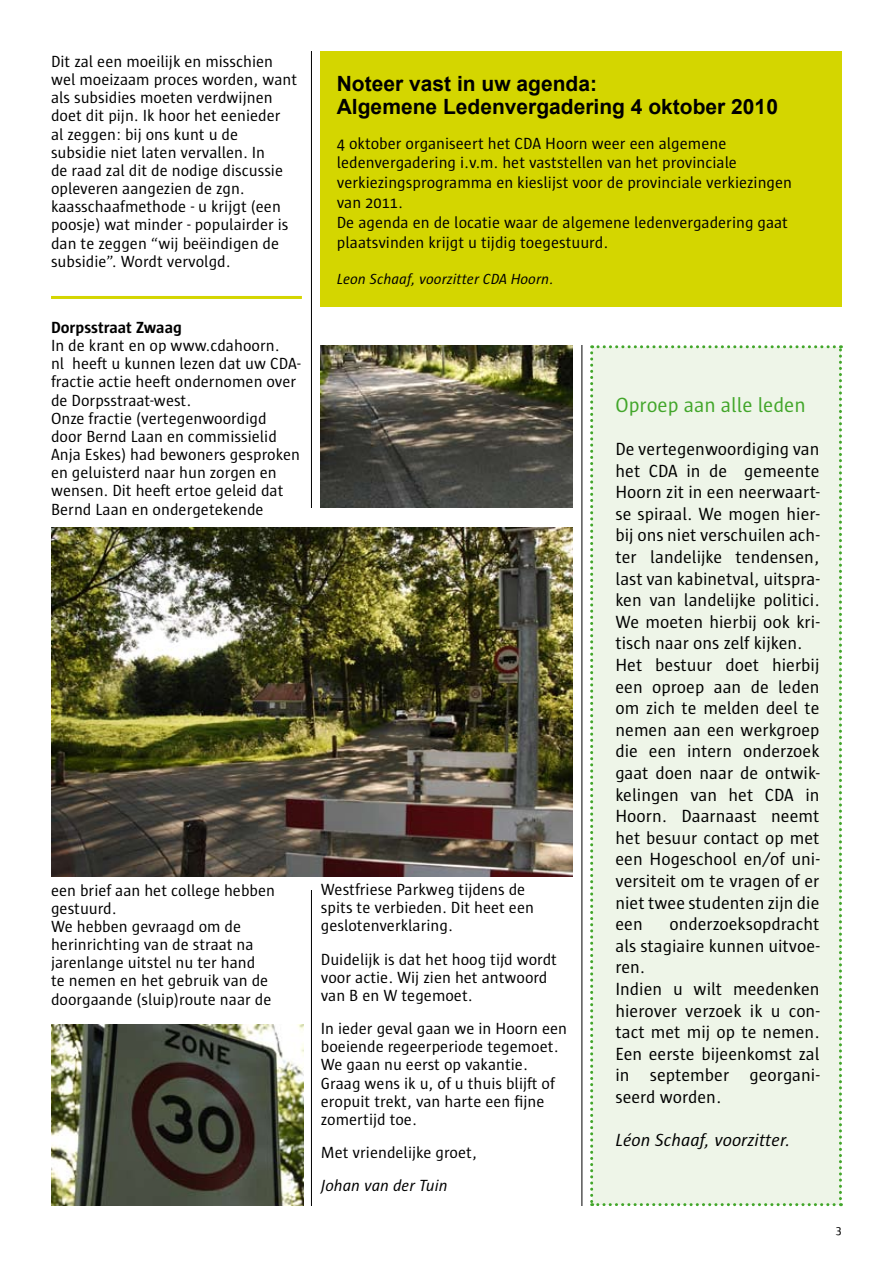
<style>
.page{position:relative;width:893px;height:1263px;background:#fff}
.page>*{position:absolute;margin:0;border:0;box-sizing:border-box;transform-origin:0 0}
.t1{font:700 21px/23.1px "Arial";color:#000}
.t2{font:21px "Sun";color:#42a62a}
.t3{font:18px/21.6px "Sun";color:#000}
.t4{font:italic 18px "Sun";color:#000}
.t5{font:16.5px/18.1px "Sun";color:#000}
.t6{font:700 16.5px "Sun";color:#000}
.t7{font:italic 16.5px "Sun";color:#000}
.t8{font:italic 15px "Sun";color:#000}
.t9{font:12px "Sun";color:#000}
</style>
<div class="page">
<hr style="left:311px;top:51px;width:1px;height:1161px;background:#000">
<hr style="left:582px;top:51px;width:1px;height:1161px;background:#000">
<div style="left:555px;top:227px;width:338px;height:118px;background:#fff"></div>
<svg style="left:590px;top:345px;width:252px;height:861px;background:#e6f2e0"></svg>
<hr style="left:51px;top:296px;width:251px;height:3px;background:#d4d600">
<div style="left:615px;top:370px;width:204px;height:815px;background:#eef5e8"></div>
<img style="left:51px;top:527px;width:521px;height:350px">
<img style="left:51px;top:1024px;width:252px;height:182px">
<div style="left:0;top:1206px;width:669px;height:57px;background:#fff"></div>
<img style="left:321px;top:345px;width:251px;height:162px">
<div style="left:320px;top:51px;width:522px;height:255px;background:#d4d600"></div>
<p class="t5" style="left:51px;top:53px;width:248px">Dit zal een moeilijk en misschien wel moeizaam proces worden, want als subsidies moeten verdwijnen doet dit pijn. I k hoor het eenieder al zeggen: bij ons kunt u de subsidie niet laten vervallen. I n<br>de raad zal dit de nodige discussie opleveren aangezien de zgn. kaasschaafmethode - u krijgt (een poosje) wat minder - populairder is dan te zeggen “wij beëindigen de subsidie”. Wordt vervolgd.</p>
<p class="t1" style="left:337px;top:72px;width:443px">Noteer vast in uw agenda:<br>Algemene Ledenvergadering 4 oktober 2010</p>
<p class="t5" style="left:337px;top:133px;width:457px;line-height:19.8px">4 oktober organiseert het CDA Hoorn weer een algemene ledenvergadering i.v.m. het vaststellen van het provinciale verkiezingsprogramma en kieslijst voor de provinciale verkiezingen van 2011.<br>De agenda en de locatie waar de algemene ledenvergadering gaat plaatsvinden krijgt u tijdig toegestuurd.</p>
<p class="t8" style="left:337px;top:270px;width:218px">Leon Schaaf, voorzitter CDA Hoorn.</p>
<p class="t6" style="left:51px;top:318px;width:132px">Dorpsstraat Zwaag</p>
<p class="t5" style="left:51px;top:337px;width:251px">I n de krant en op www.cdahoorn.<br>nl heeft u kunnen lezen dat uw CDA&shy;fractie actie heeft ondernomen over de Dorpsstraat-west.<br>Onze fractie (vertegenwoordigd door Bernd Laan en commissielid<br>Anja Eskes) had bewoners gesproken en geluisterd naar hun zorgen en wensen. Dit heeft ertoe geleid dat<br>Bernd Laan en ondergetekende</p>
<p class="t5" style="left:51px;top:881px;width:226px">een brief aan het college hebben gestuurd.<br>We hebben gevraagd om de herinrichting van de straat na jarenlange uitstel nu ter hand<br>te nemen en het gebruik van de doorgaande (sluip)route naar de</p>
<p class="t5" style="left:321px;top:881px;width:215px">Westfriese Parkweg tijdens de spits te verbieden. Dit heet een geslotenverklaring.</p>
<p class="t5" style="left:321px;top:950px;width:238px">Duidelijk is dat het hoog tijd wordt voor actie. Wij zien het antwoord van B en W tegemoet.</p>
<p class="t5" style="left:321px;top:1019px;width:248px">I n ieder geval gaan we in Hoorn een boeiende regeerperiode tegemoet.<br>We gaan nu eerst op vakantie.<br>Graag wens ik u, of u thuis blijft of eropuit trekt, van harte een fijne zomertijd toe.</p>
<p class="t5" style="left:321px;top:1143px;width:158px">Met vriendelijke groet,</p>
<p class="t7" style="left:321px;top:1177px;width:128px">Johan van der Tuin</p>
<p class="t2" style="left:615px;top:393px;width:192px">Oproep aan alle leden</p>
<p class="t3" style="left:615px;top:438px;width:206px">De vertegenwoordiging van het CDA in de gemeente<br>Hoorn zit in een neerwaart&shy;se spiraal. We mogen hier&shy;bij ons niet verschuilen ach&shy;ter landelijke tendensen, last van kabinetval, uitspra&shy;ken van landelijke politici.<br>We moeten hierbij ook kri&shy;tisch naar ons zelf kijken.<br>Het bestuur doet hierbij een oproep aan de leden om zich te melden deel te nemen aan een werkgroep die een intern onderzoek gaat doen naar de ontwik&shy;kelingen van het CDA in<br>Hoorn. Daarnaast neemt het besuur contact op met een Hogeschool en/of uni&shy;versiteit om te vragen of er niet twee studenten zijn die een</p>
<p class="t3" style="left:615px;top:913px;width:206px;text-indent:54px">onderzoeksopdracht als stagiaire kunnen uitvoe&shy;ren.<br>I ndien u wilt meedenken hierover verzoek ik u con&shy;tact met mij op te nemen.<br>Een eerste bijeenkomst zal in september georgani&shy;seerd worden.</p>
<p class="t4" style="left:615px;top:1130px;width:176px">Léon Schaaf, voorzitter.</p>
<p class="t9" style="left:836px;top:1224px;width:7px">3</p>
</div>
